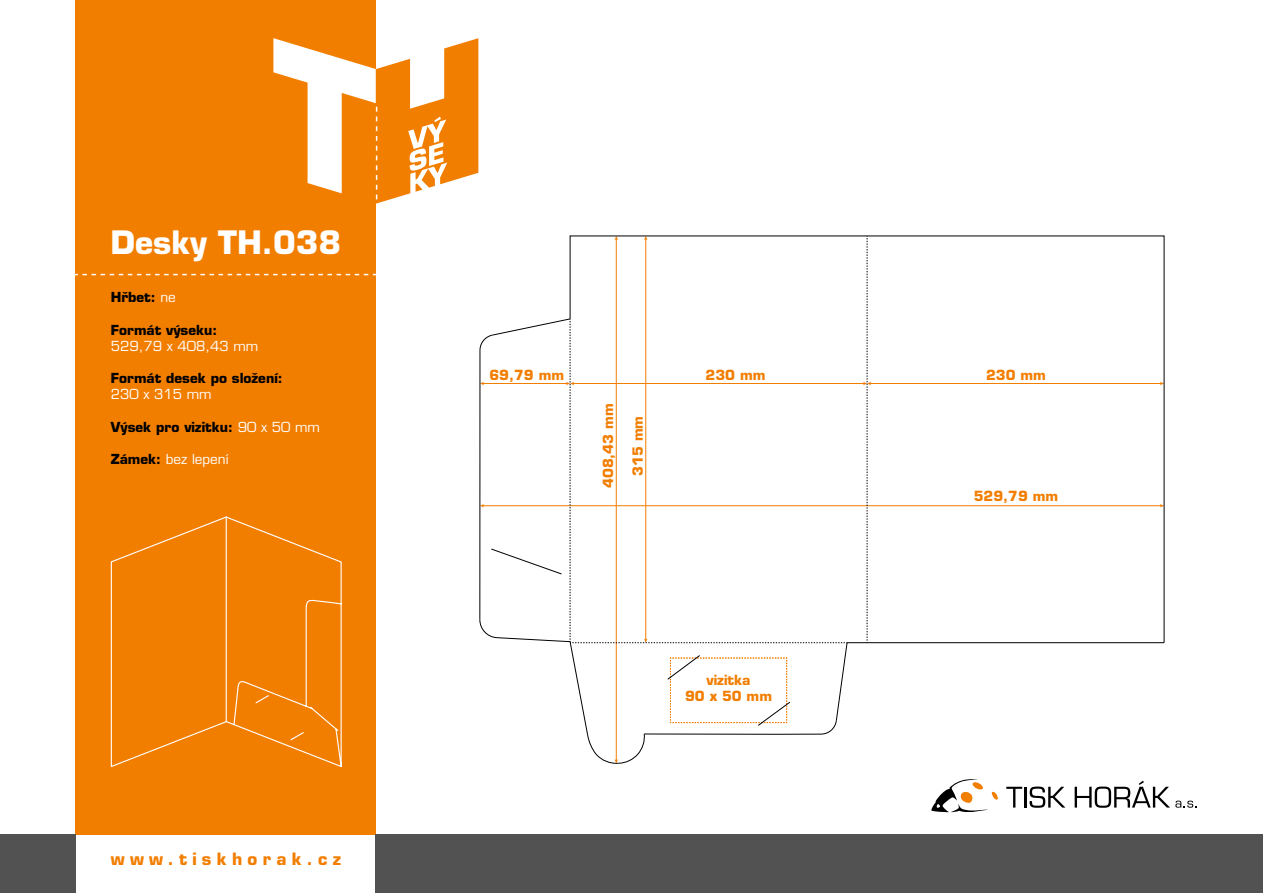
<style>
.page{position:relative;width:1263px;height:893px;background:#fff}
.page>*{position:absolute;margin:0;border:0;box-sizing:border-box;transform-origin:0 0}
.t1{font:700 31.5px "Eurostile CE";color:#fff}
.t2{font:700 16.65px "Eurostile CE";letter-spacing:.32em;color:#f27e00}
.t3{font:700 13.65px/16.4px "Eurostile CE";color:#f27e00;text-align:center}
.t4{font:700 13.5px "Eurostile CE";color:#000}
.t5{font:13.5px "Eurostile CE";color:#fff}
.s1{font-weight:400;color:#fff}
.s2{font-weight:700;color:#000}
</style>
<div class="page">
<div style="left:75px;top:0;width:301px;height:834px;background:#f27e00"></div>
<svg style="left:273px;top:38px;width:205px;height:166px"></svg>
<svg style="left:75px;top:274px;width:301px;height:1px"></svg>
<svg style="left:480px;top:236px;width:684px;height:527px"></svg>
<div style="left:376px;top:834px;width:887px;height:59px;background:#535252"></div>
<div style="left:0;top:834px;width:75px;height:59px;background:#535252"></div>
<svg style="left:1006px;top:787px;width:16px;height:21px"></svg>
<hr style="left:1024px;top:787px;width:3px;height:21px;background:#000">
<svg style="left:1029px;top:787px;width:36px;height:21px"></svg>
<svg style="left:1075px;top:781px;width:121px;height:27px"></svg>
<svg style="left:931px;top:779px;width:67px;height:34px"></svg>
<svg style="left:110px;top:516px;width:232px;height:251px"></svg>
<h1 class="t1" style="left:111px;top:223px;width:232px">Desky TH.038</h1>
<p class="t4" style="left:111px;top:289px;width:67px">Hřbet: <span class="s1">ne</span></p>
<p class="t4" style="left:111px;top:321px;width:108px">Formát výseku:</p>
<p class="t5" style="left:111px;top:338px;width:149px">529,79 x 408,43 mm</p>
<p class="t4" style="left:111px;top:370px;width:173px">Formát desek po složení:</p>
<p class="t5" style="left:111px;top:386px;width:102px">230 x 315 mm</p>
<p class="t4" style="left:111px;top:419px;width:211px">Výsek pro vizitku: <span class="s1">90 x 50 mm</span></p>
<p class="t5" style="left:111px;top:451px;width:119px"><span class="s2">Zámek:</span> bez lepení</p>
<p class="t2" style="left:111px;top:849px;width:232px">www.tiskhorak.cz</p>
<p class="t3" style="left:489px;top:367px;width:76px">69,79 mm</p>
<p class="t3" style="left:706px;top:367px;width:61px">230 mm</p>
<p class="t3" style="left:986px;top:367px;width:61px">230 mm</p>
<p class="t3" style="left:600px;top:488px;width:86px;rotate:-90deg">408,43 mm</p>
<p class="t3" style="left:974px;top:488px;width:86px">529,79 mm</p>
<p class="t3" style="left:630px;top:476px;width:61px;rotate:-90deg">315 mm</p>
<p class="t3" style="left:685px;top:671px;width:88px">vizitka<br>90 x 50 mm</p>
</div>
